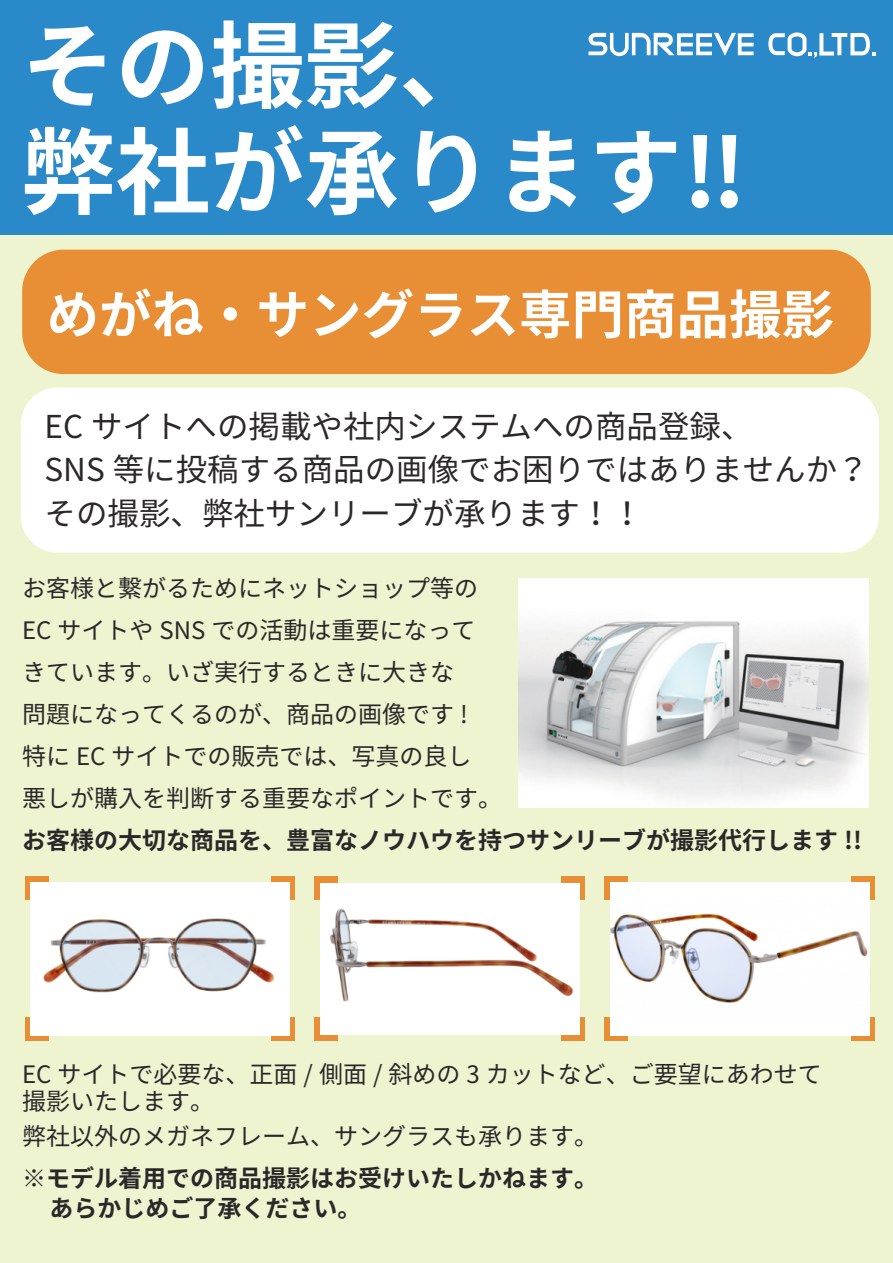
<style>
.page{position:relative;width:893px;height:1263px;background:#eef3d0}
.page>*{position:absolute;margin:0;border:0;box-sizing:border-box;transform-origin:0 0}
.t1{font:700 94.5px/106.5px "Noto Sans CJ Kjp";color:#fff}
.t2{font:700 52.5px "Noto Sans CJ Kjp";color:#fff}
.t3{font:31.5px/43.5px "Noto Sans CJ Kjp";color:#2b2829}
.t4{font:24px/42px "Noto Sans CJ Kjp";color:#2b2829}
.t5{font:700 24px/30px "Noto Sans CJ Kjp";color:#2b2829}
</style>
<div class="page">
<div style="left:21px;top:387px;width:858px;height:166px;background:#fff;border-radius:37px"></div>
<div style="left:0;top:0;width:893px;height:234px;background:#2a89c9"></div>
<div style="left:22px;top:250px;width:849px;height:124px;background:#e88f35;border-radius:42px"></div>
<svg style="left:588px;top:33px;width:166px;height:23px"></svg>
<svg style="left:768px;top:32px;width:107px;height:26px"></svg>
<img style="left:519px;top:578px;width:349px;height:229px">
<div style="left:25px;top:876px;width:23px;height:24px;background:#e88f35"></div>
<div style="left:271px;top:876px;width:24px;height:24px;background:#e88f35"></div>
<div style="left:271px;top:1017px;width:24px;height:24px;background:#e88f35"></div>
<div style="left:25px;top:1017px;width:23px;height:24px;background:#e88f35"></div>
<div style="left:314px;top:876px;width:24px;height:24px;background:#e88f35"></div>
<div style="left:561px;top:876px;width:24px;height:24px;background:#e88f35"></div>
<div style="left:561px;top:1017px;width:24px;height:24px;background:#e88f35"></div>
<div style="left:314px;top:1017px;width:24px;height:24px;background:#e88f35"></div>
<img style="left:320px;top:883px;width:260px;height:152px">
<img style="left:30px;top:882px;width:260px;height:153px">
<div style="left:604px;top:876px;width:24px;height:24px;background:#e88f35"></div>
<div style="left:851px;top:876px;width:24px;height:24px;background:#e88f35"></div>
<div style="left:851px;top:1017px;width:24px;height:24px;background:#e88f35"></div>
<div style="left:604px;top:1017px;width:24px;height:24px;background:#e88f35"></div>
<div style="left:610px;top:882px;width:260px;height:153px;background:#fff"></div>
<img style="left:610px;top:913px;width:258px;height:90px">
<h1 class="t1" style="left:21px;top:15px;width:727px">その撮影、<br>弊社が承ります‼</h1>
<h2 class="t2" style="left:47px;top:285px;width:789px">めがね・サングラス専門商品撮影</h2>
<h3 class="t3" style="left:45px;top:405px;width:826px">EC サイトへの掲載や社内システムへの商品登録、<br>SNS 等に投稿する商品の画像でお困りではありませんか？その撮影、弊社サンリーブが承ります！！</h3>
<p class="t4" style="left:22px;top:567px;width:481px">お客様と繋がるためにネットショップ等の<br>EC サイトや SNS での活動は重要になってきています。いざ実行するときに大きな<br>問題になってくるのが、商品の画像です !<br>特に EC サイトでの販売では、写真の良し<br>悪しが購入を判断する重要なポイントです。</p>
<p class="t5" style="left:22px;top:825px;width:841px">お客様の大切な商品を、豊富なノウハウを持つサンリーブが撮影代行します !!</p>
<p class="t4" style="left:22px;top:1062px;width:801px;line-height:27px">EC サイトで必要な、正面 / 側面 / 斜めの 3 カットなど、ご要望にあわせて撮影いたします。</p>
<p class="t4" style="left:22px;top:1116px;width:577px">弊社以外のメガネフレーム、サングラスも承ります。</p>
<p class="t5" style="left:49px;top:1164px;width:550px;text-indent:-27px">※モデル着用での商品撮影はお受けいたしかねます。あらかじめご了承ください。</p>
</div>
